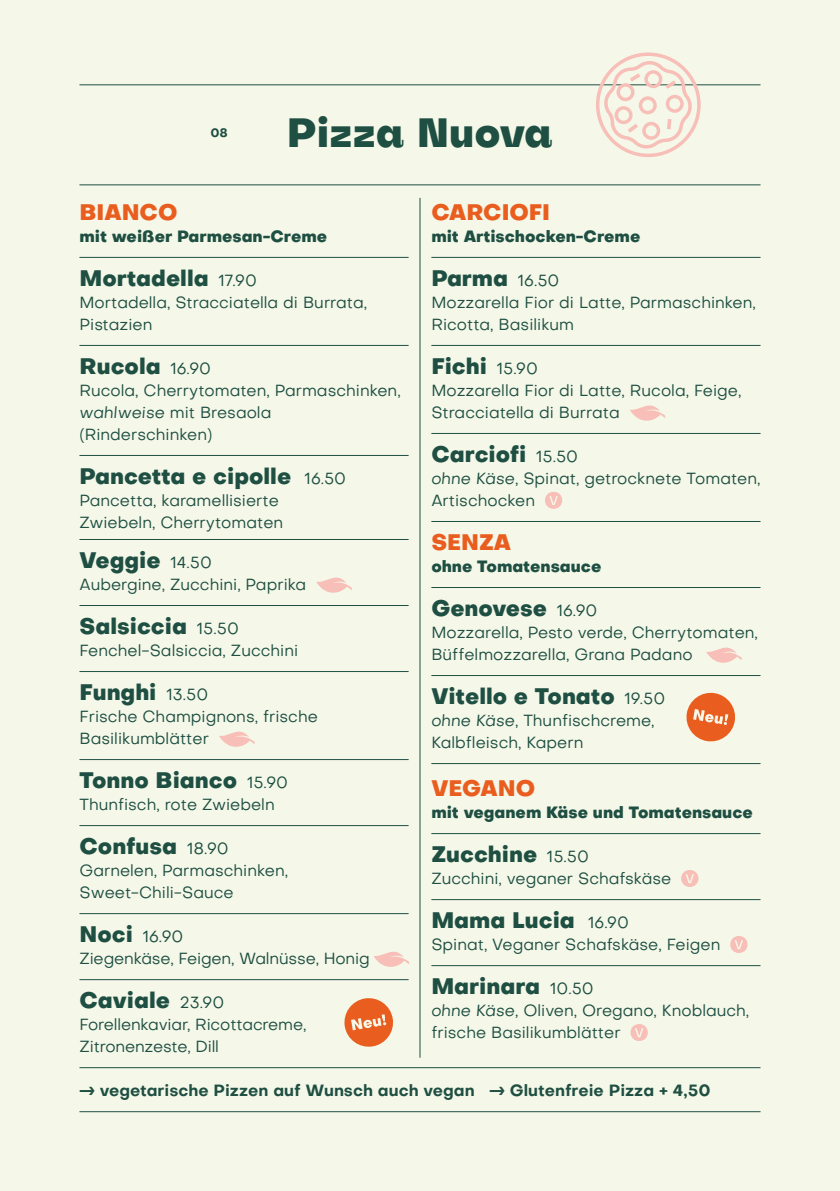
<style>
.page{position:relative;width:840px;height:1191px;background:#fff}
.page>*{position:absolute;margin:0;border:0;box-sizing:border-box;transform-origin:0 0}
.t1{font:800 40px "Subjectivity";color:#1e4f42}
.t2{font:800 22px "Objectivity";color:#1e4f42}
.t3{font:800 22px "Objectivity";color:#e95e1f}
.t4{font:16px/22px "Objectivity";color:#1e4f42}
.t5{font:800 16px "Objectivity";color:#1e4f42}
.t6{font:700 16px "Objectivity";color:#1e4f42}
.t7{font:700 12px "Objectivity";color:#1e4f42}
.s1{font-weight:400;font-size:16px}
.s2{font-style:italic}
.s3{font-weight:800;font-size:22px}
</style>
<div class="page">
<div style="left:0;top:0;width:839px;height:1191px;background:#f5f8e9"></div>
<hr style="left:79px;top:257px;width:329px;height:1px;background:#1e4f42">
<hr style="left:79px;top:345px;width:329px;height:1px;background:#1e4f42">
<hr style="left:79px;top:455px;width:329px;height:1px;background:#1e4f42">
<hr style="left:79px;top:539px;width:329px;height:1px;background:#1e4f42">
<svg style="left:316px;top:577px;width:36px;height:16px"></svg>
<hr style="left:79px;top:605px;width:329px;height:1px;background:#1e4f42">
<hr style="left:79px;top:671px;width:329px;height:1px;background:#1e4f42">
<svg style="left:219px;top:731px;width:36px;height:16px"></svg>
<hr style="left:79px;top:759px;width:329px;height:1px;background:#1e4f42">
<hr style="left:79px;top:825px;width:329px;height:1px;background:#1e4f42">
<hr style="left:79px;top:913px;width:329px;height:1px;background:#1e4f42">
<svg style="left:373px;top:951px;width:36px;height:16px"></svg>
<hr style="left:79px;top:979px;width:329px;height:1px;background:#1e4f42">
<hr style="left:79px;top:1067px;width:681px;height:1px;background:#1e4f42">
<hr style="left:79px;top:1111px;width:681px;height:1px;background:#1e4f42">
<hr style="left:431px;top:257px;width:329px;height:1px;background:#1e4f42">
<hr style="left:431px;top:345px;width:329px;height:1px;background:#1e4f42">
<svg style="left:630px;top:405px;width:35px;height:16px"></svg>
<hr style="left:431px;top:433px;width:329px;height:1px;background:#1e4f42">
<svg style="left:545px;top:492px;width:17px;height:17px"></svg>
<hr style="left:431px;top:521px;width:329px;height:1px;background:#1e4f42">
<hr style="left:431px;top:587px;width:329px;height:1px;background:#1e4f42">
<svg style="left:706px;top:647px;width:35px;height:16px"></svg>
<hr style="left:431px;top:675px;width:329px;height:1px;background:#1e4f42">
<hr style="left:431px;top:763px;width:329px;height:1px;background:#1e4f42">
<hr style="left:431px;top:833px;width:329px;height:1px;background:#1e4f42">
<svg style="left:681px;top:870px;width:17px;height:17px"></svg>
<hr style="left:431px;top:899px;width:329px;height:1px;background:#1e4f42">
<svg style="left:730px;top:936px;width:17px;height:17px"></svg>
<hr style="left:431px;top:965px;width:329px;height:1px;background:#1e4f42">
<svg style="left:630px;top:1024px;width:17px;height:17px"></svg>
<hr style="left:79px;top:84px;width:681px;height:1px;background:#1e4f42">
<hr style="left:79px;top:184px;width:681px;height:1px;background:#1e4f42">
<hr style="left:419px;top:198px;width:1px;height:859px;background:#1e4f42">
<svg style="left:344px;top:998px;width:49px;height:49px"></svg>
<svg style="left:686px;top:692px;width:50px;height:50px"></svg>
<svg style="left:595px;top:52px;width:105px;height:105px"></svg>
<p class="t7" style="left:210px;top:124px;width:19px">08</p>
<h1 class="t1" style="left:286px;top:103px;width:268px">Pizza Nuova</h1>
<h2 class="t3" style="left:79px;top:195px;width:99px">BIANCO</h2>
<p class="t5" style="left:79px;top:224px;width:249px">mit weißer Parmesan-Creme</p>
<h2 class="t2" style="left:79px;top:261px;width:179px">Mortadella <span class="s1">17.90</span></h2>
<p class="t4" style="left:79px;top:291px;width:289px">Mortadella, Stracciatella di Burrata,<br>Pistazien</p>
<h2 class="t2" style="left:79px;top:349px;width:133px">Rucola <span class="s1">16.90</span></h2>
<p class="t4" style="left:79px;top:379px;width:322px">Rucola, Cherrytomaten, Parmaschinken, <span class="s2">wahlweise</span> mit Bresaola (Rinderschinken)</p>
<h2 class="t2" style="left:79px;top:459px;width:268px">Pancetta e cipolle <span class="s1">16.50</span></h2>
<p class="t4" style="left:79px;top:489px;width:205px">Pancetta, karamellisierte<br>Zwiebeln, Cherrytomaten</p>
<h2 class="t2" style="left:79px;top:543px;width:134px">Veggie <span class="s1">14.50</span></h2>
<p class="t4" style="left:79px;top:573px;width:228px">Aubergine, Zucchini, Paprika</p>
<h2 class="t2" style="left:79px;top:609px;width:161px">Salsiccia <span class="s1">15.50</span></h2>
<p class="t4" style="left:79px;top:639px;width:220px">Fenchel-Salsiccia, Zucchini</p>
<h2 class="t2" style="left:79px;top:675px;width:130px">Funghi <span class="s1">13.50</span></h2>
<p class="t4" style="left:79px;top:705px;width:240px">Frische Champignons, frische<br>Basilikumblätter</p>
<h2 class="t2" style="left:79px;top:763px;width:210px">Tonno Bianco <span class="s1">15.90</span></h2>
<p class="t4" style="left:79px;top:793px;width:197px">Thunfisch, rote Zwiebeln</p>
<h2 class="t2" style="left:79px;top:829px;width:151px">Confusa <span class="s1">18.90</span></h2>
<p class="t4" style="left:79px;top:859px;width:210px">Garnelen, Parmaschinken,<br>Sweet-Chili-Sauce</p>
<p class="t4" style="left:79px;top:925px;width:291px"><span class="s3">Noci</span> 16.90<br>Ziegenkäse, Feigen, Walnüsse, Honig</p>
<h2 class="t2" style="left:79px;top:983px;width:146px">Caviale <span class="s1">23.90</span></h2>
<p class="t4" style="left:79px;top:1013px;width:228px">Forellenkaviar, Ricottacreme,<br>Zitronenzeste, Dill</p>
<p class="t6" style="left:79px;top:1079px;width:632px">—› vegetarische Pizzen auf Wunsch auch vegan —› Glutenfreie Pizza + 4,50</p>
<h2 class="t3" style="left:431px;top:195px;width:120px">CARCIOFI</h2>
<p class="t5" style="left:431px;top:224px;width:210px">mit Artischocken-Creme</p>
<h2 class="t2" style="left:431px;top:261px;width:129px">Parma <span class="s1">16.50</span></h2>
<p class="t4" style="left:431px;top:291px;width:326px">Mozzarella Fior di Latte, Parmaschinken,<br>Ricotta, Basilikum</p>
<h2 class="t2" style="left:431px;top:349px;width:108px">Fichi <span class="s1">15.90</span></h2>
<p class="t4" style="left:431px;top:379px;width:311px">Mozzarella Fior di Latte, Rucola, Feige,<br>Stracciatella di Burrata</p>
<h2 class="t2" style="left:431px;top:437px;width:148px">Carciofi <span class="s1">15.50</span></h2>
<p class="t4" style="left:431px;top:467px;width:330px"><span class="s2">ohne Käse</span>, Spinat, getrocknete Tomaten,<br>Artischocken</p>
<h2 class="t3" style="left:431px;top:525px;width:81px">SENZA</h2>
<p class="t5" style="left:431px;top:554px;width:171px">ohne Tomatensauce</p>
<h2 class="t2" style="left:431px;top:591px;width:167px">Genovese <span class="s1">16.90</span></h2>
<p class="t4" style="left:431px;top:621px;width:328px">Mozzarella, Pesto verde, Cherrytomaten,<br>Büffelmozzarella, Grana Padano</p>
<h2 class="t2" style="left:431px;top:679px;width:235px">Vitello e Tonato <span class="s1">19.50</span></h2>
<p class="t4" style="left:431px;top:709px;width:224px"><span class="s2">ohne Käse</span>, Thunfischcreme,<br>Kalbfleisch, Kapern</p>
<h2 class="t3" style="left:431px;top:771px;width:105px">VEGANO</h2>
<p class="t5" style="left:431px;top:800px;width:323px">mit veganem Käse und Tomatensauce</p>
<h2 class="t2" style="left:431px;top:837px;width:159px">Zucchine <span class="s1">15.50</span></h2>
<p class="t4" style="left:431px;top:867px;width:241px">Zucchini, veganer Schafskäse</p>
<h2 class="t2" style="left:431px;top:903px;width:199px">Mama Lucia <span class="s1">16.90</span></h2>
<p class="t4" style="left:431px;top:933px;width:290px">Spinat, Veganer Schafskäse, Feigen</p>
<h2 class="t2" style="left:431px;top:969px;width:164px">Marinara <span class="s1">10.50</span></h2>
<p class="t4" style="left:431px;top:999px;width:319px"><span class="s2">ohne Käse,</span> Oliven, Oregano, Knoblauch, frische Basilikumblätter</p>
</div>
